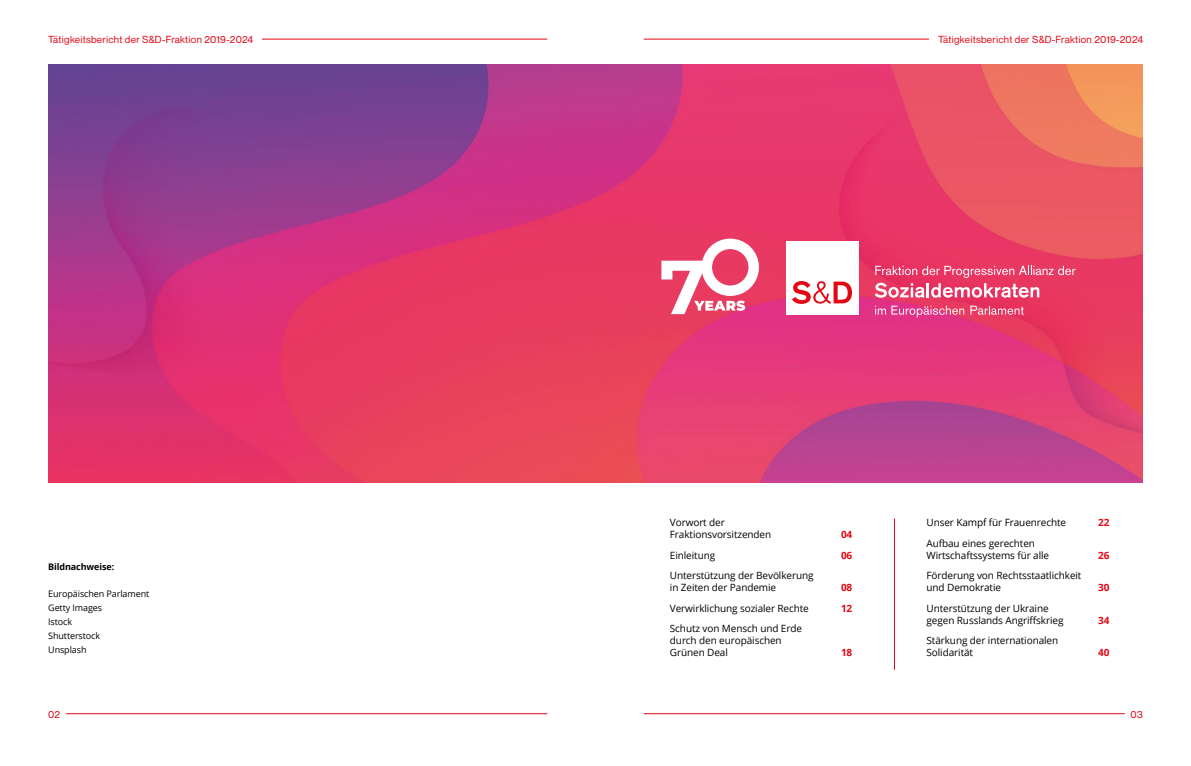
<style>
.page{position:relative;width:1191px;height:766px;background:#fff}
.page>*{position:absolute;margin:0;border:0;box-sizing:border-box;transform-origin:0 0}
.t1{font:10px/20.5px "Open Sans";letter-spacing:-.01em;color:#000}
.t2{font:10px "Neue Montreal";letter-spacing:.025em;color:#e30613}
.t3{font:700 10px/20.5px "Open Sans";letter-spacing:-.01em;color:#e30613}
.t4{font:9px/13.8px "Open Sans";letter-spacing:-.01em;color:#000}
.t5{font:700 9px "Open Sans";letter-spacing:-.01em;color:#000}
</style>
<div class="page">
<hr style="left:66px;top:713px;width:481px;height:1px;background:#e30613">
<hr style="left:643px;top:713px;width:481px;height:1px;background:#e30613">
<hr style="left:262px;top:39px;width:285px;height:1px;background:#e30613">
<hr style="left:643px;top:39px;width:286px;height:1px;background:#e30613">
<img style="left:48px;top:64px;width:1094px;height:418px">
<hr style="left:894px;top:518px;width:1px;height:151px;background:#e30613">
<div style="left:701px;top:238px;width:58px;height:58px;border:10px solid #fff;border-radius:50%"></div>
<svg style="left:661px;top:260px;width:84px;height:54px"></svg>
<svg style="left:875px;top:305px;width:89px;height:12px"></svg>
<svg style="left:970px;top:305px;width:53px;height:10px"></svg>
<div style="left:786px;top:241px;width:73px;height:73px;background:#fff"></div>
<svg style="left:792px;top:281px;width:60px;height:23px"></svg>
<svg style="left:874px;top:266px;width:201px;height:31px;background:#ec6384"></svg>
<p class="t2" style="left:48px;top:33px;width:207px">Tätigkeitsbericht der S&amp;D-Fraktion 2019-2024</p>
<p class="t2" style="left:938px;top:33px;width:207px">Tätigkeitsbericht der S&amp;D-Fraktion 2019-2024</p>
<p class="t5" style="left:48px;top:560px;width:68px">Bildnachweise:</p>
<p class="t4" style="left:48px;top:586px;width:103px">Europäischen Parlament<br>Getty Images<br>Istock<br>Shutterstock<br>Unsplash</p>
<p class="t1" style="left:670px;top:516px;width:103px;line-height:12px">Vorwort der<br>Fraktionsvorsitzenden</p>
<p class="t1" style="left:670px;top:544px;width:145px">Einleitung<br>Unterstützung der Bevölkerung</p>
<p class="t1" style="left:670px;top:577px;width:140px">in Zeiten der Pandemie<br>Verwirklichung sozialer Rechte<br>Schutz von Mensch und Erde</p>
<p class="t1" style="left:670px;top:634px;width:113px;line-height:12px">durch den europäischen<br>Grünen Deal</p>
<p class="t3" style="left:841px;top:523px;width:13px">04<br>06</p>
<p class="t3" style="left:841px;top:576px;width:13px">08<br>12</p>
<p class="t3" style="left:841px;top:641px;width:13px">18</p>
<p class="t1" style="left:926px;top:511px;width:141px">Unser Kampf für Frauenrechte<br>Aufbau eines gerechten</p>
<p class="t1" style="left:926px;top:544px;width:156px">Wirtschaftssystems für alle<br>Förderung von Rechtsstaatlichkeit</p>
<p class="t1" style="left:926px;top:576px;width:124px">und Demokratie<br>Unterstützung der Ukraine</p>
<p class="t1" style="left:926px;top:609px;width:138px">gegen Russlands Angriffskrieg<br>Stärkung der internationalen</p>
<p class="t1" style="left:926px;top:641px;width:48px">Solidarität</p>
<p class="t3" style="left:1098px;top:511px;width:13px">22</p>
<p class="t3" style="left:1098px;top:544px;width:13px">26</p>
<p class="t3" style="left:1098px;top:576px;width:13px">30</p>
<p class="t3" style="left:1098px;top:609px;width:13px">34</p>
<p class="t3" style="left:1098px;top:641px;width:13px">40</p>
<p class="t2" style="left:48px;top:708px;width:13px">02</p>
<p class="t2" style="left:1130px;top:708px;width:14px">03</p>
</div>
